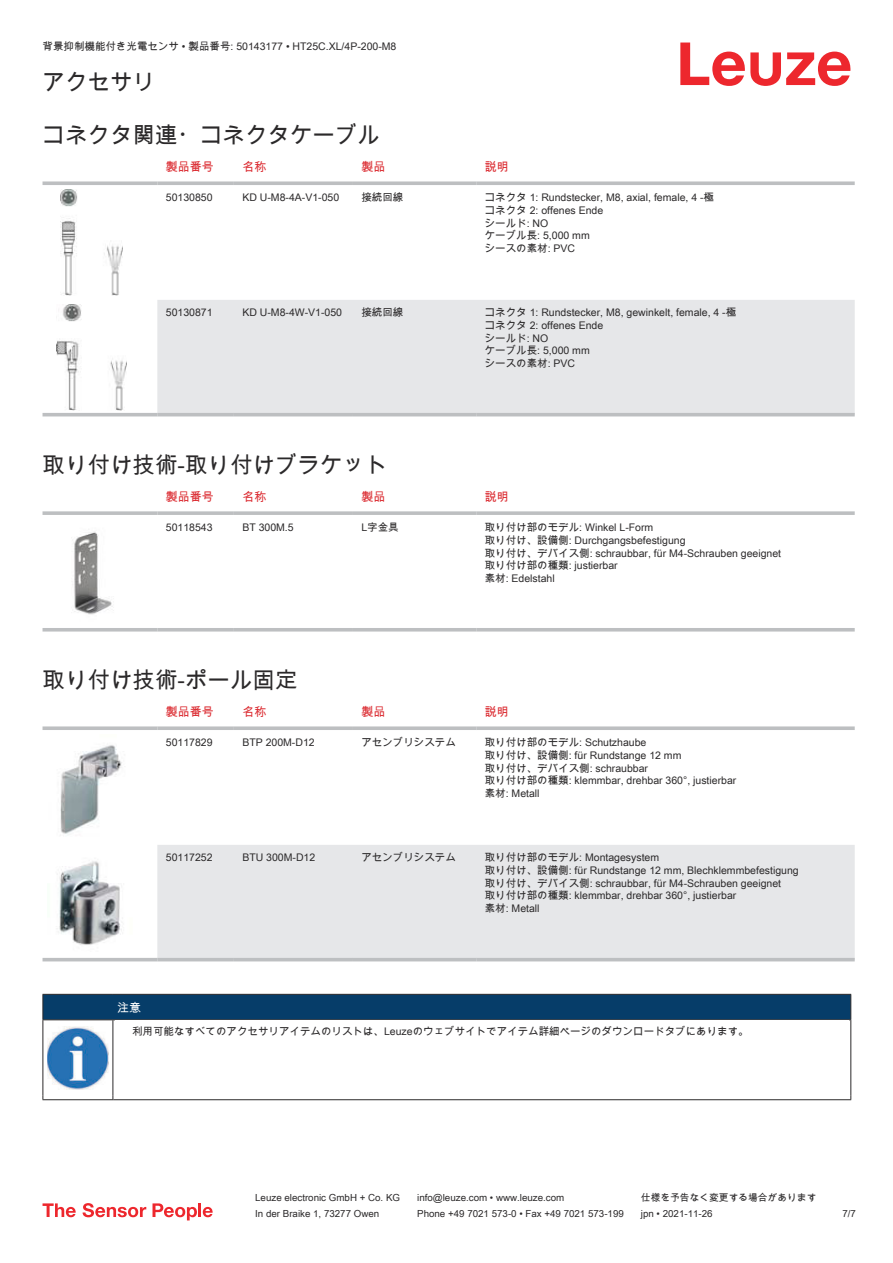
<style>
.page{position:relative;width:893px;height:1263px;background:#fff}
.page>*{position:absolute;margin:0;border:0;box-sizing:border-box;transform-origin:0 0}
.t1{font:22.5px "Arial Unicode MS";color:#2b292a}
.t2{font:12px "Arial Unicode MS";color:#db2a30}
.t3{font:12px "Arial Unicode MS";color:#fff}
.t4{font:10.5px/12.6px "Arial Unicode MS";color:#2b292a}
.t5{font:9.75px "Arial Unicode MS";color:#2b292a}
</style>
<div class="page">
<svg style="left:680px;top:43px;width:170px;height:43px"></svg>
<div style="left:157px;top:300px;width:698px;height:113px;background:#e6e7e9"></div>
<svg style="left:43px;top:181px;width:114px;height:4px"></svg>
<svg style="left:157px;top:181px;width:77px;height:4px"></svg>
<svg style="left:234px;top:181px;width:119px;height:4px"></svg>
<svg style="left:353px;top:181px;width:123px;height:4px"></svg>
<svg style="left:476px;top:181px;width:379px;height:4px;background:#c4c6c8"></svg>
<hr style="left:43px;top:413px;width:114px;height:3px;background:#bdbfc1">
<hr style="left:157px;top:413px;width:77px;height:3px;background:#bdbfc1">
<hr style="left:234px;top:413px;width:119px;height:3px;background:#bdbfc1">
<hr style="left:353px;top:413px;width:123px;height:3px;background:#bdbfc1">
<hr style="left:476px;top:413px;width:379px;height:3px;background:#bdbfc1">
<img style="left:60px;top:189px;width:63px;height:107px">
<img style="left:56px;top:304px;width:70px;height:106px">
<svg style="left:43px;top:631px;width:812px;height:1px"></svg>
<svg style="left:43px;top:511px;width:114px;height:4px"></svg>
<svg style="left:157px;top:511px;width:77px;height:4px"></svg>
<svg style="left:234px;top:511px;width:119px;height:4px"></svg>
<svg style="left:353px;top:511px;width:123px;height:4px"></svg>
<svg style="left:476px;top:511px;width:379px;height:4px;background:#c3c5c7"></svg>
<hr style="left:43px;top:628px;width:114px;height:3px;background:#bdbfc1">
<hr style="left:157px;top:628px;width:77px;height:3px;background:#bdbfc1">
<hr style="left:234px;top:628px;width:119px;height:3px;background:#bdbfc1">
<hr style="left:353px;top:628px;width:123px;height:3px;background:#bdbfc1">
<hr style="left:476px;top:628px;width:379px;height:3px;background:#bdbfc1">
<img style="left:72px;top:531px;width:41px;height:84px">
<div style="left:157px;top:845px;width:698px;height:113px;background:#e6e7e9"></div>
<svg style="left:43px;top:726px;width:114px;height:4px"></svg>
<svg style="left:157px;top:726px;width:77px;height:4px"></svg>
<svg style="left:234px;top:726px;width:119px;height:4px"></svg>
<svg style="left:353px;top:726px;width:123px;height:4px"></svg>
<svg style="left:476px;top:726px;width:379px;height:4px;background:#c4c6c8"></svg>
<hr style="left:43px;top:958px;width:114px;height:3px;background:#bdbfc1">
<hr style="left:157px;top:958px;width:77px;height:3px;background:#bdbfc1">
<hr style="left:234px;top:958px;width:119px;height:3px;background:#bdbfc1">
<hr style="left:353px;top:958px;width:123px;height:3px;background:#bdbfc1">
<hr style="left:476px;top:958px;width:379px;height:3px;background:#bdbfc1">
<img style="left:60px;top:745px;width:62px;height:89px">
<img style="left:57px;top:861px;width:65px;height:84px">
<div style="left:43px;top:994px;width:808px;height:26px;background:#063d69"></div>
<hr style="left:113px;top:1019px;width:738px;height:1px;background:#2b292a">
<hr style="left:43px;top:1020px;width:1px;height:75px;background:#2b292a">
<hr style="left:113px;top:1020px;width:1px;height:75px;background:#2b292a">
<hr style="left:850px;top:1020px;width:1px;height:75px;background:#2b292a">
<hr style="left:43px;top:1099px;width:70px;height:1px;background:#2b292a">
<hr style="left:113px;top:1099px;width:738px;height:1px;background:#2b292a">
<img style="left:47px;top:1026px;width:61px;height:63px">
<svg style="left:43px;top:1203px;width:33px;height:14px"></svg>
<svg style="left:83px;top:1203px;width:63px;height:14px"></svg>
<svg style="left:153px;top:1203px;width:44px;height:17px"></svg>
<hr style="left:198px;top:1203px;width:3px;height:14px;background:#ed272d">
<svg style="left:203px;top:1207px;width:10px;height:10px"></svg>
<p class="t4" style="left:43px;top:40px;width:355px">背景抑制機能付き光電センサ • 製品番号: 50143177 • HT25C.XL/4P-200-M8</p>
<h1 class="t1" style="left:43px;top:66px;width:114px">アクセサリ</h1>
<h1 class="t1" style="left:43px;top:119px;width:339px">コネクタ関連・コネクタケーブル</h1>
<p class="t2" style="left:166px;top:158px;width:49px">製品番号</p>
<p class="t2" style="left:242px;top:158px;width:25px">名称</p>
<p class="t2" style="left:361px;top:158px;width:25px">製品</p>
<p class="t2" style="left:485px;top:158px;width:25px">説明</p>
<p class="t4" style="left:166px;top:191px;width:48px">50130850</p>
<p class="t4" style="left:242px;top:191px;width:98px">KD U-M8-4A-V1-050</p>
<p class="t4" style="left:361px;top:191px;width:43px">接続回線</p>
<p class="t4" style="left:485px;top:191px;width:231px">コネクタ 1: Rundstecker, M8, axial, female, 4 -極コネクタ 2: offenes Ende<br>シールド: NO<br>ケーブル長: 5,000 mm<br>シースの素材: PVC</p>
<p class="t4" style="left:166px;top:306px;width:48px">50130871</p>
<p class="t4" style="left:242px;top:306px;width:101px">KD U-M8-4W-V1-050</p>
<p class="t4" style="left:361px;top:306px;width:43px">接続回線</p>
<p class="t4" style="left:485px;top:306px;width:253px">コネクタ 1: Rundstecker, M8, gewinkelt, female, 4 -極コネクタ 2: offenes Ende<br>シールド: NO<br>ケーブル長: 5,000 mm<br>シースの素材: PVC</p>
<h1 class="t1" style="left:43px;top:449px;width:346px">取り付け技術-取り付けブラケット</h1>
<p class="t2" style="left:166px;top:488px;width:49px">製品番号</p>
<p class="t2" style="left:242px;top:488px;width:25px">名称</p>
<p class="t2" style="left:361px;top:488px;width:25px">製品</p>
<p class="t2" style="left:485px;top:488px;width:25px">説明</p>
<p class="t4" style="left:166px;top:521px;width:48px">50118543</p>
<p class="t4" style="left:242px;top:521px;width:53px">BT 300M.5</p>
<p class="t4" style="left:361px;top:521px;width:39px">L字金具</p>
<p class="t4" style="left:485px;top:521px;width:298px">取り付け部のモデル: Winkel L-Form<br>取り付け、設備側: Durchgangsbefestigung<br>取り付け、デバイス側: schraubbar, für M4-Schrauben geeignet取り付け部の種類: justierbar<br>素材: Edelstahl</p>
<h1 class="t1" style="left:43px;top:664px;width:256px">取り付け技術-ポール固定</h1>
<p class="t2" style="left:166px;top:703px;width:49px">製品番号</p>
<p class="t2" style="left:242px;top:703px;width:25px">名称</p>
<p class="t2" style="left:361px;top:703px;width:25px">製品</p>
<p class="t2" style="left:485px;top:703px;width:25px">説明</p>
<p class="t4" style="left:166px;top:736px;width:48px">50117829</p>
<p class="t4" style="left:242px;top:736px;width:74px">BTP 200M-D12</p>
<p class="t4" style="left:361px;top:736px;width:96px">アセンブリシステム</p>
<p class="t4" style="left:485px;top:736px;width:253px">取り付け部のモデル: Schutzhaube<br>取り付け、設備側: für Rundstange 12 mm<br>取り付け、デバイス側: schraubbar<br>取り付け部の種類: klemmbar, drehbar 360°, justierbar素材: Metall</p>
<p class="t4" style="left:166px;top:851px;width:48px">50117252</p>
<p class="t4" style="left:242px;top:851px;width:74px">BTU 300M-D12</p>
<p class="t4" style="left:361px;top:851px;width:96px">アセンブリシステム</p>
<p class="t4" style="left:485px;top:851px;width:315px">取り付け部のモデル: Montagesystem<br>取り付け、設備側: für Rundstange 12 mm, Blechklemmbefestigung取り付け、デバイス側: schraubbar, für M4-Schrauben geeignet<br>取り付け部の種類: klemmbar, drehbar 360°, justierbar<br>素材: Metall</p>
<p class="t3" style="left:117px;top:999px;width:25px">注意</p>
<p class="t4" style="left:132px;top:1024px;width:618px">利用可能なすべてのアクセサリアイテムのリストは、Leuzeのウェブサイトでアイテム詳細ページのダウンロードタブにあります。</p>
<p class="t5" style="left:255px;top:1191px;width:146px">Leuze electronic GmbH + Co. KG</p>
<p class="t5" style="left:417px;top:1191px;width:149px">info@leuze.com • www.leuze.com</p>
<p class="t5" style="left:641px;top:1191px;width:177px">仕様を予告なく変更する場合があります</p>
<p class="t5" style="left:255px;top:1206px;width:126px">In der Braike 1, 73277 Owen</p>
<p class="t5" style="left:417px;top:1206px;width:208px">Phone +49 7021 573-0 • Fax +49 7021 573-199</p>
<p class="t5" style="left:641px;top:1206px;width:73px">jpn • 2021-11-26</p>
<p class="t5" style="left:842px;top:1206px;width:15px">7 /7</p>
</div>
